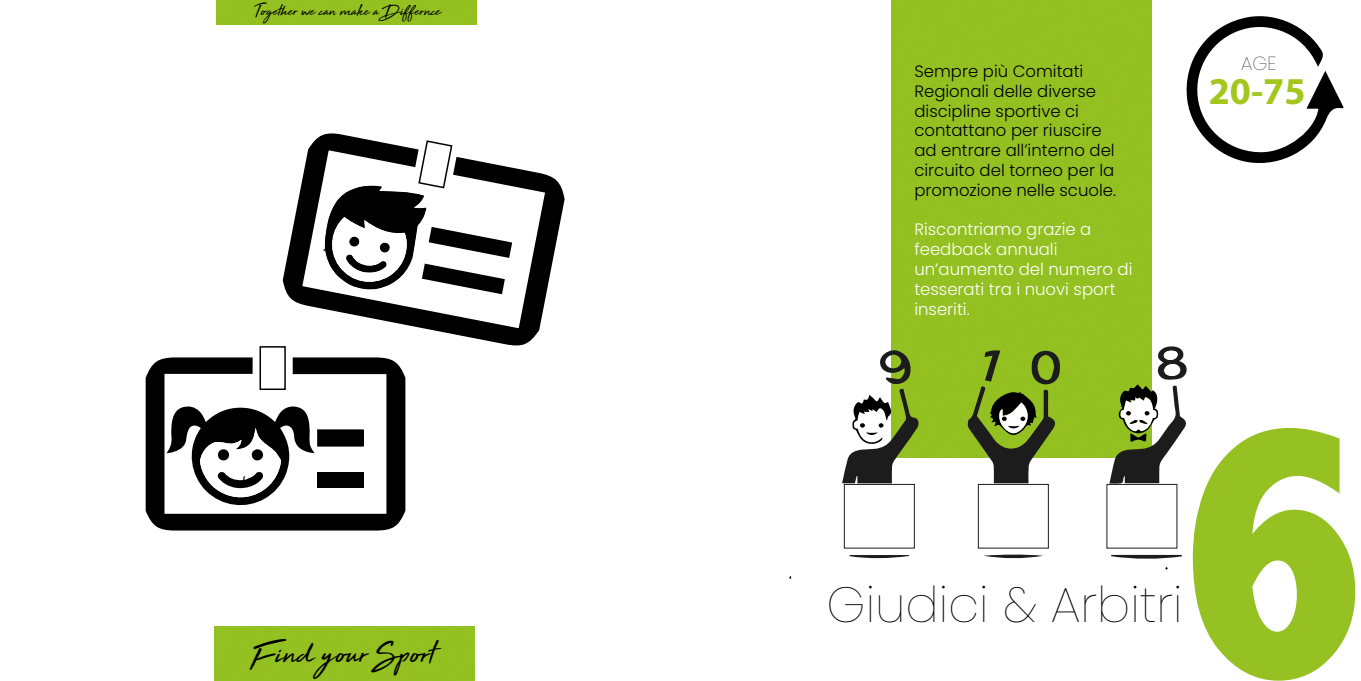
<style>
.page{position:relative;width:1361px;height:681px;background:#fff}
.page>*{position:absolute;margin:0;border:0;box-sizing:border-box;transform-origin:0 0}
.t1{font:800 condensed 375px "Abadi";color:#95c123}
.t2{font:100 49.5px "Poppins";color:#000}
.t3{font:700 38.1px "Myriad Pro";color:#a3c71c}
.t4{font:36px "High Tide";color:#000}
.t5{font:100 18.9px "Poppins";color:#000}
.t6{font:18px "High Tide";color:#000}
.t7{font:300 16.5px/19.8px "Poppins";color:#000}
.t8{font:300 16.5px/19.8px "Poppins";color:#fff}
</style>
<div class="page">
<svg style="left:282px;top:133px;width:283px;height:213px"></svg>
<svg style="left:323px;top:139px;width:189px;height:155px"></svg>
<svg style="left:146px;top:357px;width:259px;height:173px"></svg>
<div style="left:317px;top:429px;width:47px;height:17px;border:2px solid #000"></div>
<div style="left:259px;top:346px;width:27px;height:44px;border:2px solid #000"></div>
<div style="left:318px;top:472px;width:46px;height:16px;background:#000"></div>
<div style="left:891px;top:0;width:260px;height:458px;background:#93c121"></div>
<svg style="left:1186px;top:16px;width:157px;height:147px"></svg>
<svg style="left:842px;top:349px;width:78px;height:134px"></svg>
<svg style="left:1111px;top:554px;width:70px;height:5px"></svg>
<svg style="left:967px;top:349px;width:93px;height:134px"></svg>
<svg style="left:983px;top:554px;width:60px;height:4px"></svg>
<svg style="left:849px;top:555px;width:60px;height:4px"></svg>
<div style="left:844px;top:484px;width:70px;height:64px;border:1px solid #1c1c1c"></div>
<div style="left:978px;top:484px;width:70px;height:64px;border:1px solid #1c1c1c"></div>
<svg style="left:1109px;top:346px;width:78px;height:137px"></svg>
<div style="left:215px;top:626px;width:259px;height:54px;background:#93c121"></div>
<div style="left:217px;top:0;width:259px;height:24px;background:#93c121"></div>
<div style="left:318px;top:429px;width:45px;height:16px;background:#000"></div>
<p class="t6" style="left:254px;top:-2px;width:188px">Together we can make a Differnce</p>
<h3 class="t4" style="left:253px;top:628px;width:182px">Find your Sport</h3>
<p class="t7" style="left:914px;top:61px;width:203px">Sempre più Comitati<br>Regionali delle diverse discipline sportive ci contattano per riuscire ad entrare all’interno del circuito del torneo per la promozione nelle scuole.</p>
<p class="t8" style="left:914px;top:220px;width:219px">Riscontriamo grazie a feedback annuali un’aumento del numero di tesserati tra i nuovi sport inseriti.</p>
<p class="t5" style="left:1241px;top:52px;width:37px">AGE</p>
<h3 class="t3" style="left:1208px;top:66px;width:98px">20-75</h3>
<h2 class="t2" style="left:826px;top:575px;width:358px">Giudici &amp; Arbitri</h2>
<h1 class="t1" style="left:1178px;top:334px;width:193px">6</h1>
</div>
